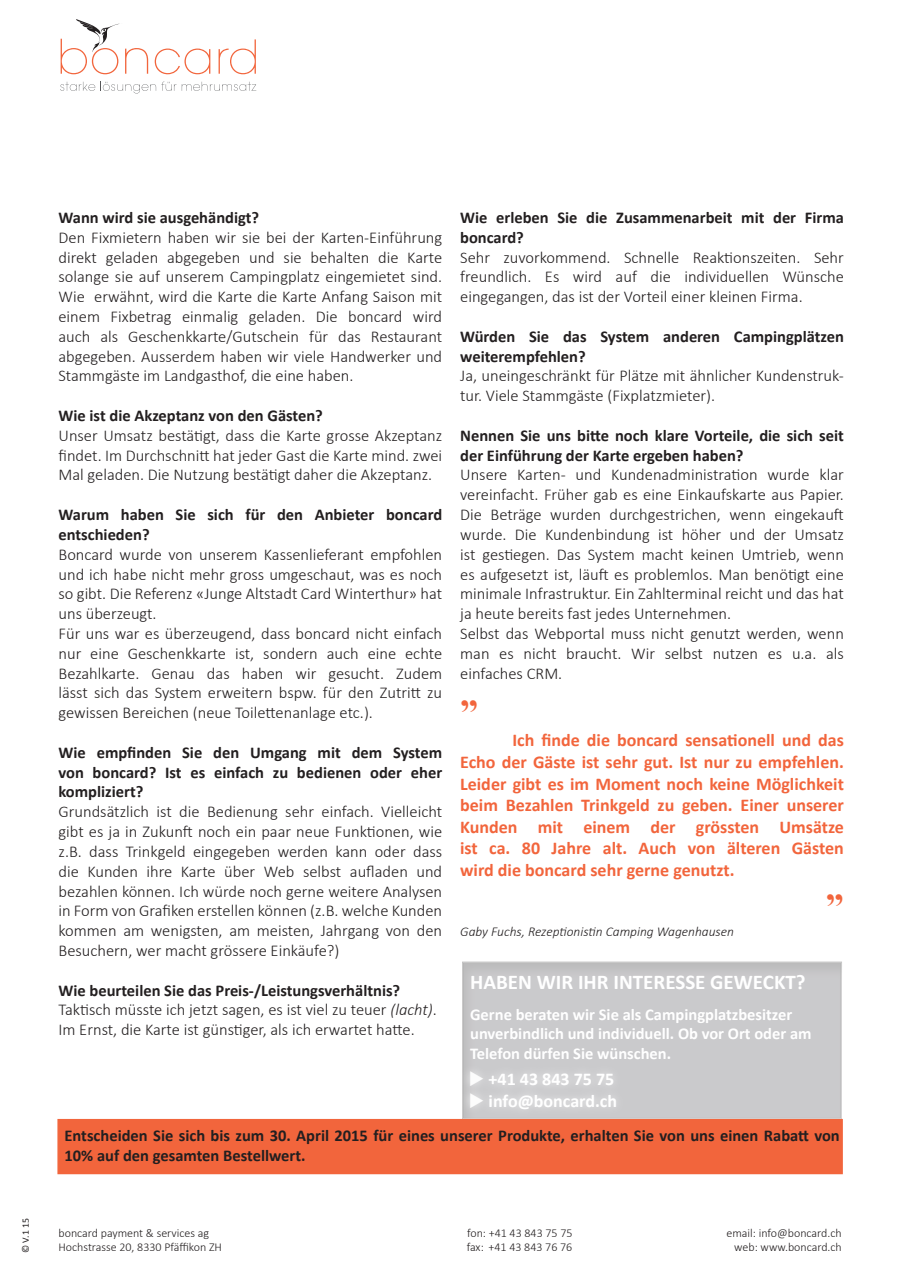
<style>
.page{position:relative;width:902px;height:1272px;background:#fff}
.page>*{position:absolute;margin:0;border:0;box-sizing:border-box;transform-origin:0 0}
.t1{font:700 36px "Times New Roman";color:#f2653c}
.t2{font:700 21px "Calibri";color:#fff}
.t3{font:700 18px/21.6px "Calibri";color:#f2653c;text-align:justify}
.t4{font:700 18px "Calibri";color:#fff}
.t5{font:300 16.5px/19.8px "Calibri";color:#231f20;text-align:justify}
.t6{font:700 16.5px/19.8px "Calibri";color:#231f20}
.t7{font:700 16.5px/19.8px "Calibri";color:#fff}
.t8{font:italic 300 13.5px "Calibri";color:#231f20}
.t9{font:300 12px "Calibri";color:#231f20}
.t10{font:9.75px "Calibri";color:#231f20}
.s1{font-style:italic}
.s2{color:#fcfcfc}
</style>
<div class="page">
<div style="left:457px;top:957px;width:385px;height:163px;background:#231f20;opacity:.75"></div>
<svg style="left:155px;top:49px;width:55px;height:25px"></svg>
<svg style="left:218px;top:39px;width:38px;height:35px"></svg>
<svg style="left:60px;top:82px;width:35px;height:9px"></svg>
<svg style="left:102px;top:82px;width:74px;height:12px"></svg>
<svg style="left:182px;top:82px;width:74px;height:9px"></svg>
<svg style="left:61px;top:19px;width:87px;height:55px"></svg>
<div style="left:57px;top:1118px;width:785px;height:56px;background:#f2653c;border:2px solid #f2653c"></div>
<div style="left:460px;top:1062px;width:165px;height:56px;background:#ceced0"></div>
<p class="t10" style="left:19px;top:1252px;width:36px;rotate:-90deg">© V.1 15</p>
<p class="t6" style="left:58px;top:207px;width:202px">Wann wird sie ausgehändigt?</p>
<p class="t5" style="left:58px;top:227px;width:385px">Den Fixmietern haben wir sie bei der Karten-Einführung direkt geladen abgegeben und sie behalten die Karte solange sie auf unserem Campingplatz eingemietet sind.<br>Wie erwähnt, wird die Karte die Karte Anfang Saison mit einem Fixbetrag einmalig geladen. Die boncard wird auch als Geschenkkarte/Gutschein für das Restaurant abgegeben. Ausserdem haben wir viele Handwerker und Stammgäste im Landgasthof, die eine haben.</p>
<p class="t6" style="left:58px;top:405px;width:266px">Wie ist die Akzeptanz von den Gästen?</p>
<p class="t5" style="left:58px;top:425px;width:385px">Unser Umsatz bestätigt, dass die Karte grosse Akzeptanz findet. Im Durchschnitt hat jeder Gast die Karte mind. zwei Mal geladen. Die Nutzung bestätigt daher die Akzeptanz.</p>
<p class="t6" style="left:58px;top:504px;width:385px">Warum haben Sie sich für den Anbieter boncard entschieden?</p>
<p class="t5" style="left:58px;top:544px;width:385px">Boncard wurde von unserem Kassenlieferant empfohlen und ich habe nicht mehr gross umgeschaut, was es noch so gibt. Die Referenz «Junge Altstadt Card Winterthur» hat uns überzeugt.</p>
<p class="t5" style="left:58px;top:623px;width:385px">Für uns war es überzeugend, dass boncard nicht einfach nur eine Geschenkkarte ist, sondern auch eine echte Bezahlkarte. Genau das haben wir gesucht. Zudem lässt sich das System erweitern bspw. für den Zutritt zu gewissen Bereichen (neue Toilettenanlage etc.).</p>
<p class="t6" style="left:58px;top:742px;width:385px;text-align:justify">Wie empfinden Sie den Umgang mit dem System von boncard? Ist es einfach zu bedienen oder eher kompliziert?</p>
<p class="t5" style="left:58px;top:801px;width:385px">Grundsätzlich ist die Bedienung sehr einfach. Vielleicht gibt es ja in Zukunft noch ein paar neue Funktionen, wie z.B. dass Trinkgeld eingegeben werden kann oder dass die Kunden ihre Karte über Web selbst aufladen und bezahlen können. Ich würde noch gerne weitere Analysen in Form von Grafiken erstellen können (z.B. welche Kunden kommen am wenigsten, am meisten, Jahrgang von den Besuchern, wer macht grössere Einkäufe?)</p>
<p class="t6" style="left:58px;top:979px;width:343px">Wie beurteilen Sie das Preis-/Leistungsverhältnis?</p>
<p class="t5" style="left:58px;top:999px;width:380px">Taktisch müsste ich jetzt sagen, es ist viel zu teuer <span class="s1">(lacht)</span>.</p>
<p class="t5" style="left:58px;top:1019px;width:358px">Im Ernst, die Karte ist günstiger, als ich erwartet hatte.</p>
<p class="t6" style="left:460px;top:207px;width:385px">Wie erleben Sie die Zusammenarbeit mit der Firma boncard?</p>
<p class="t5" style="left:460px;top:247px;width:385px">Sehr zuvorkommend. Schnelle Reaktionszeiten. Sehr freundlich. Es wird auf die individuellen Wünsche eingegangen, das ist der Vorteil einer kleinen Firma.</p>
<p class="t6" style="left:460px;top:326px;width:385px">Würden Sie das System anderen Campingplätzen weiterempfehlen?</p>
<p class="t5" style="left:460px;top:366px;width:385px">Ja, uneingeschränkt für Plätze mit ähnlicher Kundenstruk&shy;tur. Viele Stammgäste (Fixplatzmieter).</p>
<p class="t6" style="left:460px;top:425px;width:385px">Nennen Sie uns bitte noch klare Vorteile, die sich seit der Einführung der Karte ergeben haben?</p>
<p class="t5" style="left:460px;top:465px;width:385px">Unsere Karten- und Kundenadministration wurde klar vereinfacht. Früher gab es eine Einkaufskarte aus Papier.<br>Die Beträge wurden durchgestrichen, wenn eingekauft wurde. Die Kundenbindung ist höher und der Umsatz ist gestiegen. Das System macht keinen Umtrieb, wenn es aufgesetzt ist, läuft es problemlos. Man benötigt eine minimale Infrastruktur. Ein Zahlterminal reicht und das hat ja heute bereits fast jedes Unternehmen.</p>
<p class="t5" style="left:460px;top:623px;width:385px">Selbst das Webportal muss nicht genutzt werden, wenn man es nicht braucht. Wir selbst nutzen es u.a. als einfaches CRM.</p>
<p class="t1" style="left:460px;top:686px;width:19px">ˮ</p>
<p class="t3" style="left:460px;top:729px;width:385px;text-indent:52px">Ich finde die boncard sensationell und das Echo der Gäste ist sehr gut. Ist nur zu empfehlen.<br>Leider gibt es im Moment noch keine Möglichkeit beim Bezahlen Trinkgeld zu geben. Einer unserer Kunden mit einem der grössten Umsätze ist ca. 80 Jahre alt. Auch von älteren Gästen wird die boncard sehr gerne genutzt.</p>
<p class="t1" style="left:825px;top:881px;width:19px">ˮ</p>
<p class="t8" style="left:460px;top:922px;width:275px">Gaby Fuchs, Rezeptionistin Camping Wagenhausen</p>
<p class="t2" style="left:470px;top:967px;width:337px">HABEN WIR IHR INTERESSE GEWECKT?</p>
<p class="t7" style="left:470px;top:1003px;width:343px">Gerne beraten wir Sie als Campingplatzbesitzer unverbindlich und individuell. Ob vor Ort oder am<br>Telefon dürfen Sie wünschen.</p>
<p class="t4" style="left:468px;top:1066px;width:147px"><span class="s2">◆</span> +41 43 843 75 75</p>
<p class="t4" style="left:468px;top:1088px;width:150px"><span class="s2">◆</span> info@boncard.ch</p>
<p class="t6" style="left:65px;top:1124px;width:776px">Entscheiden Sie sich bis zum 30. April 2015 für eines unserer Produkte, erhalten Sie von uns einen Rabatt von<br>10% auf den gesamten Bestellwert.</p>
<p class="t9" style="left:58px;top:1225px;width:152px">boncard payment &amp; services ag</p>
<p class="t9" style="left:467px;top:1225px;width:107px">fon: +41 43 843 75 75</p>
<p class="t9" style="left:726px;top:1225px;width:117px">email: info@boncard.ch</p>
<p class="t9" style="left:58px;top:1239px;width:165px">Hochstrasse 20, 8330 Pfäffikon ZH</p>
<p class="t9" style="left:466px;top:1239px;width:107px">fax: +41 43 843 76 76</p>
<p class="t9" style="left:734px;top:1239px;width:109px">web: www.boncard.ch</p>
</div>
